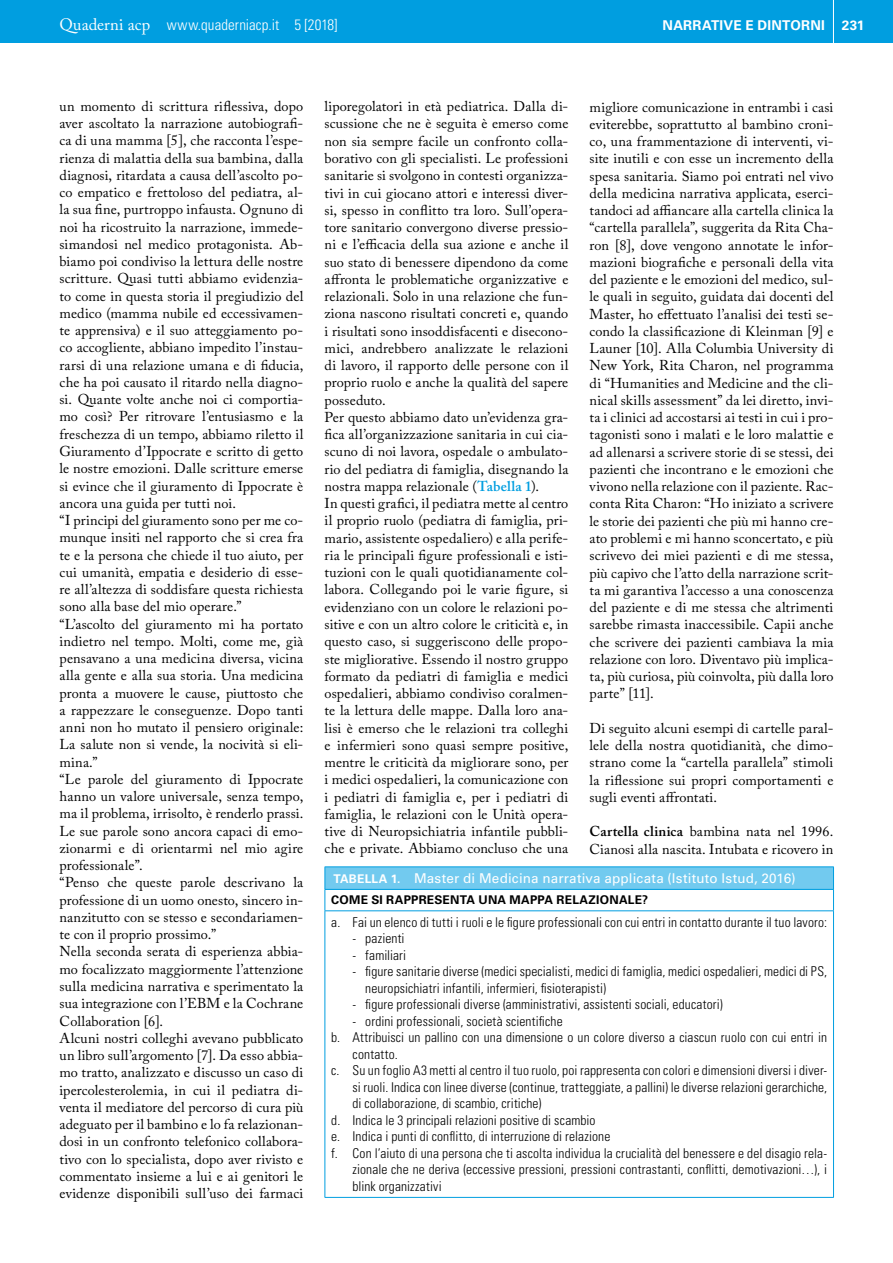
<style>
.page{position:relative;width:893px;height:1263px;background:#fff}
.page>*{position:absolute;margin:0;border:0;box-sizing:border-box;transform-origin:0 0}
.t1{font:300 condensed 15px "Univers LT Std";letter-spacing:.005em;color:#fff}
.t2{font:14.25px/17.2px "Adobe Caslon Pro";letter-spacing:.01em;color:#000}
.t3{font:300 condensed 13.5px/16.5px "Univers LT Std";letter-spacing:.01em;color:#000}
.t4{font:13.5px "Univers LT Std";letter-spacing:.015em;color:#fff}
.t5{font:700 13.5px "Univers LT Std";letter-spacing:.015em;color:#fff}
.t6{font:700 12px "Univers LT Std";letter-spacing:.02em;color:#000}
.s1{font-family:"Adobe Caslon Pro";font-weight:400;font-stretch:normal;font-size:16.5px}
.s2{font-style:inherit}
.s3{font-weight:600;color:#009ee0}
.s4{font-weight:600}
.s5{font-weight:700;font-size:12px}
</style>
<div class="page">
<div style="left:0;top:0;width:893px;height:43px;background:#009ee0"></div>
<hr style="left:833px;top:0;width:1px;height:48px;background:#fff">
<div style="left:325px;top:867px;width:508px;height:22px;background:#72caef"></div>
<hr style="left:325px;top:889px;width:509px;height:1px;background:#009ee0">
<hr style="left:325px;top:866px;width:509px;height:1px;background:#009ee0">
<svg style="left:325px;top:867px;width:1px;height:43px"></svg>
<svg style="left:833px;top:867px;width:1px;height:43px"></svg>
<hr style="left:325px;top:910px;width:509px;height:1px;background:#009ee0">
<hr style="left:325px;top:911px;width:1px;height:286px;background:#009ee0">
<hr style="left:833px;top:911px;width:1px;height:286px;background:#009ee0">
<hr style="left:325px;top:1197px;width:509px;height:1px;background:#009ee0">
<p class="t1" style="left:60px;top:15px;width:280px"><span class="s1">Quaderni acp</span> www.quaderniacp.it <span class="s2">5 [2018]</span></p>
<p class="t5" style="left:663px;top:17px;width:20px">NARRATI</p>
<p class="t5" style="left:723px;top:17px;width:44px">VEEDINTORNI</p>
<p class="t5" style="left:842px;top:17px;width:24px">231</p>
<p class="t2" style="left:60px;top:97px;width:245px">un momento di scrittura riflessiva, dopo aver ascoltato la narrazione autobiografi&shy;ca di una mamma [5], che racconta l’espe&shy;rienza di malattia della sua bambina, dalla diagnosi, ritardata a causa dell’ascolto po&shy;co empatico e frettoloso del pediatra, al&shy;la sua fine, purtroppo infausta. Ognuno di noi ha ricostruito la narrazione, immede&shy;simandosi nel medico protagonista. Ab&shy;biamo poi condiviso la lettura delle nostre scritture. Quasi tutti abbiamo evidenzia&shy;to come in questa storia il pregiudizio del medico (mamma nubile ed eccessivamen&shy;te apprensiva) e il suo atteggiamento po&shy;co accogliente, abbiano impedito l’instau&shy;rarsi di una relazione umana e di fiducia, che ha poi causato il ritardo nella diagno&shy;si. Quante volte anche noi ci comportia&shy;mo così? Per ritrovare l’entusiasmo e la freschezza di un tempo, abbiamo riletto il Giuramento d’Ippocrate e scritto di getto le nostre emozioni. Dalle scritture emerse si evince che il giuramento di Ippocrate è ancora una guida per tutti noi.<br>“I principi del giuramento sono per me co&shy;munque insiti nel rapporto che si crea fra te e la persona che chiede il tuo aiuto, per cui umanità, empatia e desiderio di esse&shy;re all’altezza di soddisfare questa richiesta sono alla base del mio operare.”<br>“L’ascolto del giuramento mi ha portato indietro nel tempo. Molti, come me, già pensavano a una medicina diversa, vicina alla gente e alla sua storia. Una medicina pronta a muovere le cause, piuttosto che a rappezzare le conseguenze. Dopo tanti anni non ho mutato il pensiero originale:<br>La salute non si vende, la nocività si eli&shy;mina.”<br>“Le parole del giuramento di Ippocrate hanno un valore universale, senza tempo, ma il problema, irrisolto, è renderlo prassi.<br>Le sue parole sono ancora capaci di emo&shy;zionarmi e di orientarmi nel mio agire professionale”.<br>“Penso che queste parole descrivano la professione di un uomo onesto, sincero in&shy;nanzitutto con se stesso e secondariamen&shy;te con il proprio prossimo.”<br>Nella seconda serata di esperienza abbia&shy;mo focalizzato maggiormente l’attenzione sulla medicina narrativa e sperimentato la sua integrazione con l’EBM e la Cochrane Collaboration [6].<br>Alcuni nostri colleghi avevano pubblicato un libro sull’argomento [7]. Da esso abbia&shy;mo tratto, analizzato e discusso un caso di ipercolesterolemia, in cui il pediatra di&shy;venta il mediatore del percorso di cura più adeguato per il bambino e lo fa relazionan&shy;dosi in un confronto telefonico collabora&shy;tivo con lo specialista, dopo aver rivisto e commentato insieme a lui e ai genitori le evidenze disponibili sull’uso dei farmaci</p>
<p class="t2" style="left:325px;top:98px;width:245px">liporegolatori in età pediatrica. Dalla di&shy;scussione che ne è seguita è emerso come non sia sempre facile un confronto colla&shy;borativo con gli specialisti. Le professioni sanitarie si svolgono in contesti organizza&shy;tivi in cui giocano attori e interessi diver&shy;si, spesso in conflitto tra loro. Sull’opera&shy;tore sanitario convergono diverse pressio&shy;ni e l’efficacia della sua azione e anche il suo stato di benessere dipendono da come affronta le problematiche organizzative e relazionali. Solo in una relazione che fun&shy;ziona nascono risultati concreti e, quando i risultati sono insoddisfacenti e disecono&shy;mici, andrebbero analizzate le relazioni di lavoro, il rapporto delle persone con il proprio ruolo e anche la qualità del sapere posseduto.<br>Per questo abbiamo dato un’evidenza gra&shy;fica all’organizzazione sanitaria in cui cia&shy;scuno di noi lavora, ospedale o ambulato&shy;rio del pediatra di famiglia, disegnando la nostra mappa relazionale (<span class="s3">Tabella 1</span>).<br>In questi grafici, il pediatra mette al centro il proprio ruolo (pediatra di famiglia, pri&shy;mario, assistente ospedaliero) e alla perife&shy;ria le principali figure professionali e isti&shy;tuzioni con le quali quotidianamente col&shy;labora. Collegando poi le varie figure, si evidenziano con un colore le relazioni po&shy;sitive e con un altro colore le criticità e, in questo caso, si suggeriscono delle propo&shy;ste migliorative. Essendo il nostro gruppo formato da pediatri di famiglia e medici ospedalieri, abbiamo condiviso coralmen&shy;te la lettura delle mappe. Dalla loro ana&shy;lisi è emerso che le relazioni tra colleghi e infermieri sono quasi sempre positive, mentre le criticità da migliorare sono, per i medici ospedalieri, la comunicazione con i pediatri di famiglia e, per i pediatri di famiglia, le relazioni con le Unità opera&shy;tive di Neuropsichiatria infantile pubbli&shy;che e private. Abbiamo concluso che una</p>
<p class="t2" style="left:590px;top:98px;width:245px;text-align:justify">migliore comunicazione in entrambi i casi eviterebbe, soprattutto al bambino croni&shy;co, una frammentazione di interventi, vi&shy;site inutili e con esse un incremento della spesa sanitaria. Siamo poi entrati nel vivo della medicina narrativa applicata, eserci&shy;tandoci ad affiancare alla cartella clinica la “cartella parallela”, suggerita da Rita Cha&shy;ron [8], dove vengono annotate le infor&shy;mazioni biografiche e personali della vita del paziente e le emozioni del medico, sul&shy;le quali in seguito, guidata dai docenti del Master, ho effettuato l’analisi dei testi se&shy;condo la classificazione di Kleinman [9] e Launer [10]. Alla Columbia University di New York, Rita Charon, nel programma di “Humanities and Medicine and the cli&shy;nical skills assessment” da lei diretto, invi&shy;ta i clinici ad accostarsi ai testi in cui i pro&shy;tagonisti sono i malati e le loro malattie e ad allenarsi a scrivere storie di se stessi, dei pazienti che incontrano e le emozioni che vivono nella relazione con il paziente. Rac&shy;conta Rita Charon: “Ho iniziato a scrivere le storie dei pazienti che più mi hanno cre&shy;ato problemi e mi hanno sconcertato, e più scrivevo dei miei pazienti e di me stessa, più capivo che l’atto della narrazione scrit&shy;ta mi garantiva l’accesso a una conoscenza del paziente e di me stessa che altrimenti sarebbe rimasta inaccessibile. Capii anche che scrivere dei pazienti cambiava la mia relazione con loro. Diventavo più implica&shy;ta, più curiosa, più coinvolta, più dalla loro parte” [11].</p>
<p class="t2" style="left:590px;top:719px;width:245px;text-align:justify">Di seguito alcuni esempi di cartelle paral&shy;lele della nostra quotidianità, che dimo&shy;strano come la “cartella parallela” stimoli la riflessione sui propri comportamenti e sugli eventi affrontati.</p>
<p class="t2" style="left:590px;top:823px;width:245px"><span class="s4">Cartella clinica</span> bambina nata nel 1996.<br>Cianosi alla nascita. Intubata e ricovero in</p>
<p class="t4" style="left:333px;top:870px;width:464px"><span class="s5">TABELLA 1.</span> Master di Medicina narrativa applicata (Istituto Istud, 2016)</p>
<p class="t6" style="left:331px;top:893px;width:318px">COME SI RAPPRESENTA UNA MAPPA RELAZIONALE?</p>
<p class="t3" style="left:331px;top:914px;width:497px">a. Fai un elenco di tutti i ruoli e le figure professionali con cui entri in contatto durante il tuo lavoro:</p>
<p class="t3" style="left:353px;top:930px;width:54px">- pazienti</p>
<p class="t3" style="left:353px;top:947px;width:55px">- familiari</p>
<p class="t3" style="left:365px;top:963px;width:463px;text-indent:-13px">- figure sanitarie diverse (medici specialisti, medici di famiglia, medici ospedalieri, medici di PS, neuropsichiatri infantili, infermieri, fisioterapisti)</p>
<p class="t3" style="left:353px;top:996px;width:372px">- figure professionali diverse (amministrativi, assistenti sociali, educatori)</p>
<p class="t3" style="left:353px;top:1013px;width:212px">- ordini professionali, società scientifiche</p>
<p class="t3" style="left:331px;top:1029px;width:497px">b. Attribuisci un pallino con una dimensione o un colore diverso a ciascun ruolo con cui entri in</p>
<p class="t3" style="left:353px;top:1046px;width:47px">contatto.</p>
<p class="t3" style="left:331px;top:1062px;width:497px">c. Su un foglio A3 metti al centro il tuo ruolo, poi rappresenta con colori e dimensioni diversi i diver-</p>
<p class="t3" style="left:353px;top:1079px;width:476px">si ruoli. Indica con linee diverse (continue, tratteggiate, a pallini) le diverse relazioni gerarchiche,</p>
<p class="t3" style="left:353px;top:1095px;width:190px">di collaborazione, di scambio, critiche)</p>
<p class="t3" style="left:331px;top:1112px;width:266px">d. Indica le 3 principali relazioni positive di scambio</p>
<p class="t3" style="left:331px;top:1128px;width:281px">e. Indica i punti di conflitto, di interruzione di relazione</p>
<p class="t3" style="left:331px;top:1145px;width:497px">f. Con l’aiuto di una persona che ti ascolta individua la crucialità del benessere e del disagio rela-</p>
<p class="t3" style="left:353px;top:1161px;width:476px">zionale che ne deriva (eccessive pressioni, pressioni contrastanti, conflitti, demotivazioni…), i</p>
<p class="t3" style="left:353px;top:1178px;width:91px">blink organizzativi</p>
</div>
